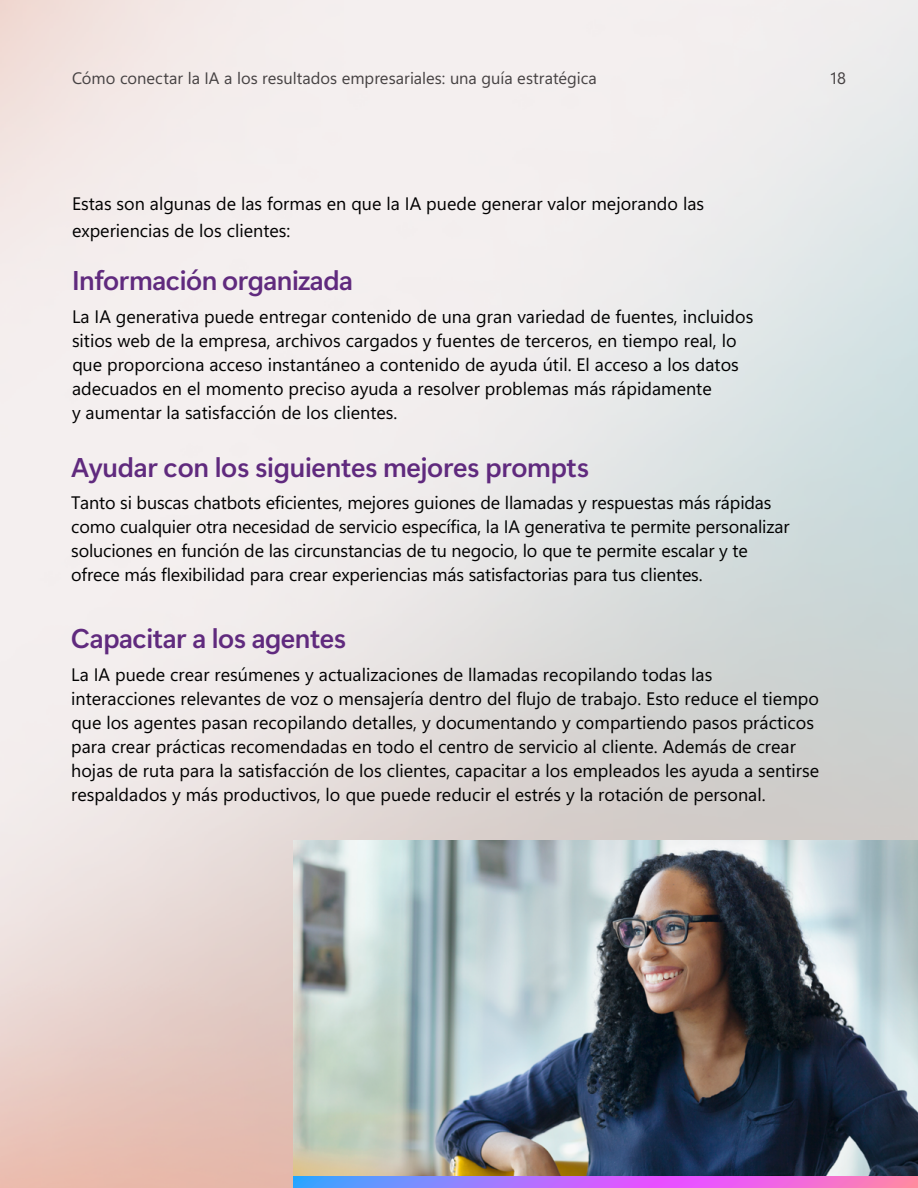
<style>
.page{position:relative;width:918px;height:1188px;background:#fff}
.page>*{position:absolute;margin:0;border:0;box-sizing:border-box;transform-origin:0 0}
.H3_18_22{font:27px "Segoe Sans 240000";letter-spacing:-.015em;color:#602a7e}
.body_copy_12_16{font:18px/24px "Segoe Sans a 8000";color:#000}
.Body_12_18{font:18px/27px "Segoe Sans a 8000";color:#000}
.t1{font:16.5px "Segoe Sans a 8000";color:#454142}
</style>
<div class="page">
<img style="left:293px;top:840px;width:625px;height:336px">
<svg style="left:293px;top:1176px;width:625px;height:12px;background:#ba75f0"></svg>
<p class="t1" style="left:72px;top:67px;width:527px">Cómo conectar la IA a los resultados empresariales: una guía estratégica</p>
<p class="t1" style="left:831px;top:67px;width:17px">18</p>
<p class="Body_12_18" style="left:72px;top:189px;width:634px">Estas son algunas de las formas en que la IA puede generar valor mejorando las experiencias de los clientes:</p>
<h3 class="H3_18_22" style="left:72px;top:261px;width:283px">Información organizada</h3>
<p class="body_copy_12_16" style="left:72px;top:304px;width:683px">La IA generativa puede entregar contenido de una gran variedad de fuentes, incluidos sitios web de la empresa, archivos cargados y fuentes de terceros, en tiempo real, lo que proporciona acceso instantáneo a contenido de ayuda útil. El acceso a los datos adecuados en el momento preciso ayuda a resolver problemas más rápidamente<br>y aumentar la satisfacción de los clientes.</p>
<h3 class="H3_18_22" style="left:71px;top:448px;width:519px">Ayudar con los siguientes mejores prompts</h3>
<p class="body_copy_12_16" style="left:71px;top:490px;width:720px">Tanto si buscas chatbots eficientes, mejores guiones de llamadas y respuestas más rápidas como cualquier otra necesidad de servicio específica, la IA generativa te permite personalizar soluciones en función de las circunstancias de tu negocio, lo que te permite escalar y te ofrece más flexibilidad para crear experiencias más satisfactorias para tus clientes.</p>
<h3 class="H3_18_22" style="left:71px;top:619px;width:277px">Capacitar a los agentes</h3>
<p class="body_copy_12_16" style="left:71px;top:662px;width:750px">La IA puede crear resúmenes y actualizaciones de llamadas recopilando todas las interacciones relevantes de voz o mensajería dentro del flujo de trabajo. Esto reduce el tiempo que los agentes pasan recopilando detalles, y documentando y compartiendo pasos prácticos para crear prácticas recomendadas en todo el centro de servicio al cliente. Además de crear hojas de ruta para la satisfacción de los clientes, capacitar a los empleados les ayuda a sentirse respaldados y más productivos, lo que puede reducir el estrés y la rotación de personal.</p>
</div>
